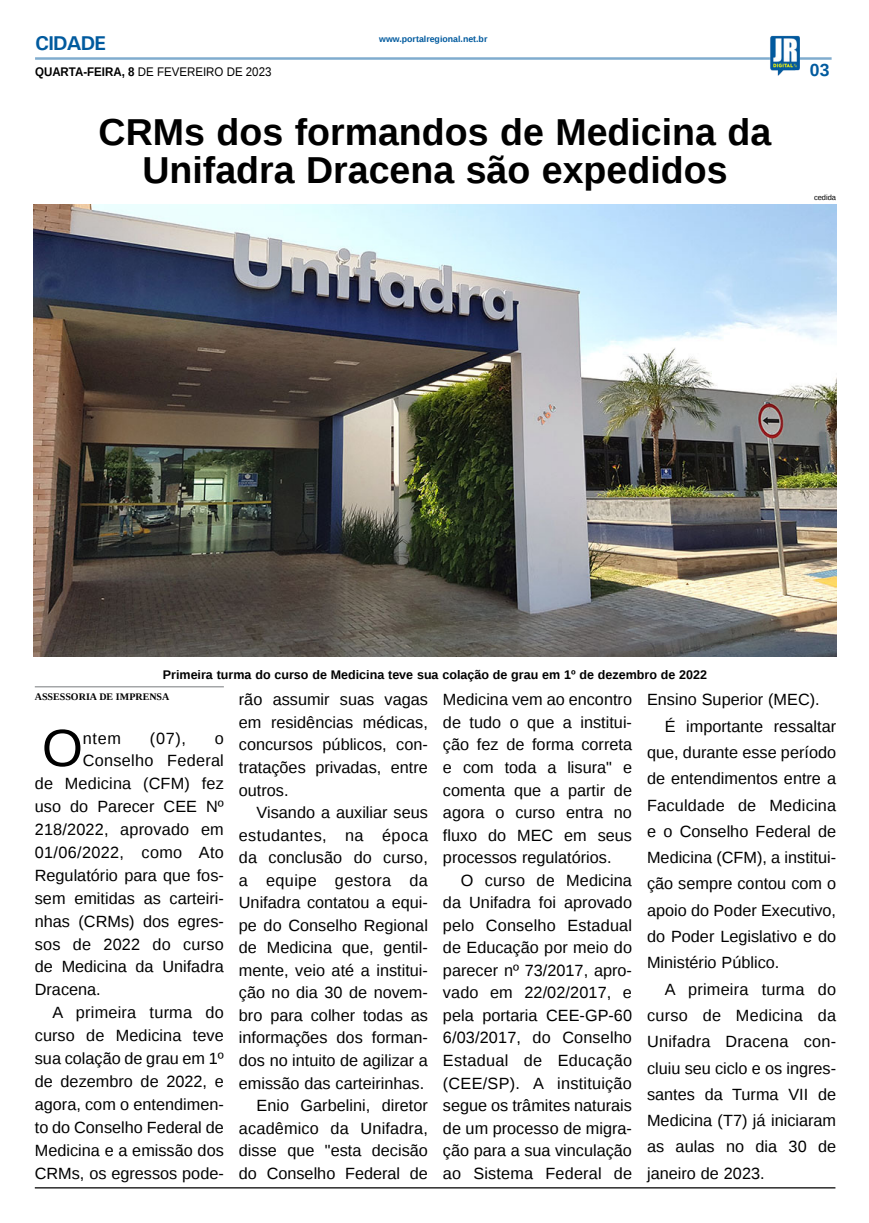
<style>
.page{position:relative;width:869px;height:1223px;background:#fff}
.page>*{position:absolute;margin:0;border:0;box-sizing:border-box;transform-origin:0 0}
.MATÉRIA{font:52.75px "Liberation Sans";color:#000}
.TÍTULO{font:700 37.5px/37.5px "Liberation Sans";color:#000;text-align:center}
.TITULO_PG{font:700 20px "Univers";letter-spacing:-.04em;color:#005a9e}
.TÍTULO-2{font:700 17.5px "Liberation Sans";color:#005a9e}
.MATÉRIA-2{font:16.25px/22.5px "Liberation Sans";color:#000;text-align:justify}
.MATÉRIA-3{font:16.25px "Liberation Sans";letter-spacing:.02em;color:#000}
.LEGENDA{font:700 12.5px "Liberation Sans";color:#000}
.DATA_PG{font:12.5px "Liberation Sans";color:#000;scale:.92 1}
.CRÉDITO_NOME{font:700 10px "Liberation Serif";color:#000}
.DATA_PG-2{font:700 8.75px "Liberation Sans";color:#005a9e}
.CRÉDITO_FOTO{font:7.5px "Liberation Sans";color:#000}
.s1{font-weight:700}
</style>
<div class="page">
<hr style="left:35px;top:57px;width:796px;height:3px;background:#005a9e">
<img style="left:769px;top:36px;width:30px;height:40px">
<hr style="left:35px;top:1187px;width:800px;height:1px;background:#000">
<img style="left:34px;top:205px;width:801px;height:451px">
<hr style="left:35px;top:686px;width:189px;height:1px;background:#939598">
<p class="TITULO_PG" style="left:35px;top:31px;width:72px">CIDADE</p>
<p class="DATA_PG" style="left:35px;top:65px;width:258px"><span class="s1">QUARTA-FEIRA, 8</span> DE FEVEREIRO DE 2023</p>
<p class="DATA_PG-2" style="left:379px;top:33px;width:110px">www.portalregional.net.br</p>
<p class="TÍTULO" style="left:99px;top:113px;width:673px">CRMs dos formandos de Medicina da<br>Unifadra Dracena são expedidos</p>
<p class="TÍTULO-2" style="left:809px;top:58px;width:21px">03</p>
<p class="CRÉDITO_FOTO" style="left:813px;top:193px;width:24px">cedida</p>
<p class="LEGENDA" style="left:163px;top:666px;width:545px">Primeira turma do curso de Medicina teve sua colação de grau em 1º de dezembro de 2022</p>
<p class="CRÉDITO_NOME" style="left:35px;top:690px;width:136px">ASSESSORIA DE IMPRENSA</p>
<p class="MATÉRIA" style="left:42px;top:718px;width:43px">O</p>
<p class="MATÉRIA-2" style="left:83px;top:727px;width:40px">ntem</p>
<p class="MATÉRIA-2" style="left:150px;top:727px;width:38px">(07),</p>
<p class="MATÉRIA-2" style="left:215px;top:727px;width:11px">o</p>
<p class="MATÉRIA-2" style="left:83px;top:750px;width:142px">Conselho Federal</p>
<p class="MATÉRIA-2" style="left:35px;top:773px;width:190px">de Medicina (CFM) fez</p>
<p class="MATÉRIA-2" style="left:35px;top:795px;width:190px">uso do Parecer CEE Nº</p>
<p class="MATÉRIA-2" style="left:35px;top:818px;width:190px">218/2022, aprovado em</p>
<p class="MATÉRIA-3" style="left:35px;top:843px;width:190px">01/06/2022, como Ato</p>
<p class="MATÉRIA-2" style="left:35px;top:864px;width:190px">Regulatório para que fos-</p>
<p class="MATÉRIA-2" style="left:35px;top:887px;width:190px">sem emitidas as carteiri-</p>
<p class="MATÉRIA-2" style="left:35px;top:910px;width:190px">nhas (CRMs) dos egres-</p>
<p class="MATÉRIA-2" style="left:35px;top:933px;width:190px">sos de 2022 do curso</p>
<p class="MATÉRIA-2" style="left:35px;top:956px;width:190px">de Medicina da Unifadra</p>
<p class="MATÉRIA-2" style="left:35px;top:979px;width:67px">Dracena.</p>
<p class="MATÉRIA-2" style="left:35px;top:1001px;width:190px;line-height:22.9px;text-indent:18px">A primeira turma do curso de Medicina teve sua colação de grau em 1º de dezembro de 2022, e agora, com o entendimen&shy;to do Conselho Federal de Medicina e a emissão dos CRMs, os egressos pode-</p>
<p class="MATÉRIA-2" style="left:239px;top:689px;width:190px">rão assumir suas vagas em residências médicas, concursos públicos, con&shy;tratações privadas, entre outros.</p>
<p class="MATÉRIA-2" style="left:239px;top:802px;width:190px;text-indent:18px">Visando a auxiliar seus estudantes, na época da conclusão do curso, a equipe gestora da Unifadra contatou a equi&shy;pe do Conselho Regional de Medicina que, gentil&shy;mente, veio até a institui&shy;ção no dia 30 de novem&shy;bro para colher todas as informações dos forman&shy;dos no intuito de agilizar a emissão das carteirinhas.</p>
<p class="MATÉRIA-2" style="left:239px;top:1094px;width:190px;text-indent:18px">Enio Garbelini, diretor acadêmico da Unifadra, disse que "esta decisão do Conselho Federal de</p>
<p class="MATÉRIA-2" style="left:443px;top:689px;width:190px">Medicina vem ao encontro de tudo o que a institui&shy;ção fez de forma correta e com toda a lisura" e comenta que a partir de agora o curso entra no fluxo do MEC em seus processos regulatórios.</p>
<p class="MATÉRIA-2" style="left:443px;top:869px;width:190px;text-indent:18px">O curso de Medicina da Unifadra foi aprovado pelo Conselho Estadual de Educação por meio do parecer nº 73/2017, apro&shy;vado em 22/02/2017, e pela portaria CEE-GP-60<br>6/03/2017, do Conselho Estadual de Educação (CEE/SP). A instituição segue os trâmites naturais de um processo de migra&shy;ção para a sua vinculação ao Sistema Federal de</p>
<p class="MATÉRIA-2" style="left:646px;top:689px;width:174px">Ensino Superior (MEC).</p>
<p class="MATÉRIA-2" style="left:646px;top:713px;width:190px;line-height:26.2px;text-indent:18px">É importante ressaltar que, durante esse período de entendimentos entre a Faculdade de Medicina e o Conselho Federal de Medicina (CFM), a institui&shy;ção sempre contou com o apoio do Poder Executivo, do Poder Legislativo e do Ministério Público.</p>
<p class="MATÉRIA-2" style="left:646px;top:976px;width:190px;line-height:26.2px;text-indent:18px">A primeira turma do curso de Medicina da Unifadra Dracena con&shy;cluiu seu ciclo e os ingres&shy;santes da Turma VII de Medicina (T7) já iniciaram as aulas no dia 30 de janeiro de 2023.</p>
</div>
